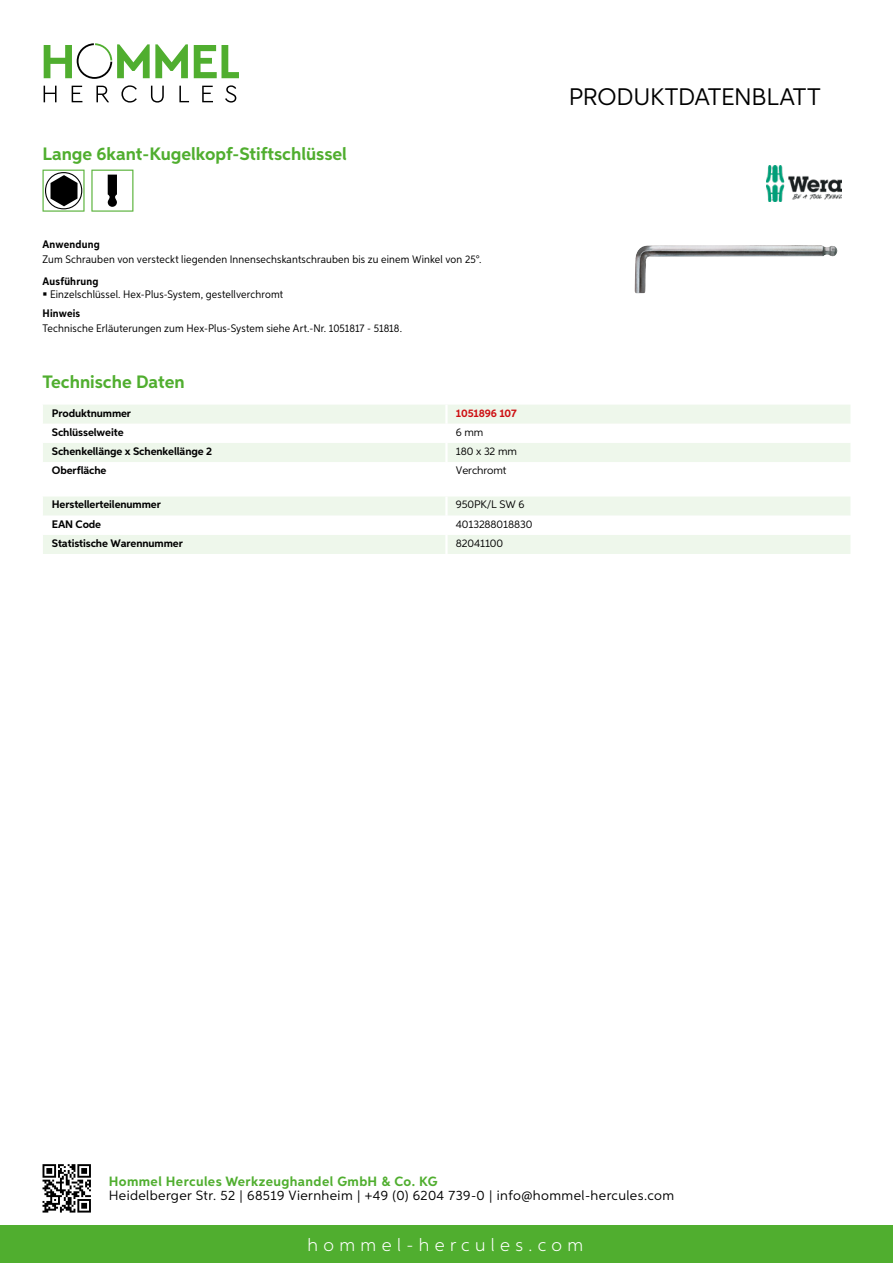
<style>
.page{position:relative;width:893px;height:1263px;background:#fff}
.page>*{position:absolute;margin:0;border:0;box-sizing:border-box;transform-origin:0 0}
.t1{font:24px "Aspira";letter-spacing:-.01em;color:#000}
.t2{font:700 18px "Aspira";color:#50ae2f}
.t3{font:300 18px "Aspira";letter-spacing:.3em;color:#fff}
.t4{font:13.5px "Aspira";letter-spacing:.03em;color:#000}
.t5{font:700 13.5px "Aspira";letter-spacing:.03em;color:#50ae2f}
.t6{font:10.95px "Aspira Nar";letter-spacing:.015em;color:#000}
.t7{font:700 10.95px "Aspira";letter-spacing:-.01em;color:#000}
.t8{font:10.95px "Aspira";letter-spacing:-.01em;color:#000}
.t9{font:700 10.95px "Aspira Nar";letter-spacing:.02em;color:#000}
.t10{font:700 10.95px "Aspira";letter-spacing:-.01em;color:#cd1013}
</style>
<div class="page">
<div style="left:0;top:1226px;width:893px;height:37px;background:#50ae2f"></div>
<svg style="left:43px;top:1164px;width:48px;height:48px"></svg>
<svg style="left:194px;top:45px;width:45px;height:33px"></svg>
<svg style="left:44px;top:43px;width:144px;height:36px"></svg>
<svg style="left:44px;top:86px;width:13px;height:16px"></svg>
<svg style="left:72px;top:86px;width:10px;height:16px"></svg>
<svg style="left:96px;top:86px;width:13px;height:16px"></svg>
<svg style="left:121px;top:85px;width:16px;height:18px"></svg>
<svg style="left:151px;top:86px;width:13px;height:17px"></svg>
<svg style="left:179px;top:86px;width:10px;height:16px"></svg>
<svg style="left:202px;top:86px;width:11px;height:16px"></svg>
<svg style="left:225px;top:85px;width:11px;height:18px"></svg>
<div style="left:43px;top:405px;width:807px;height:19px;background:#eef7eb"></div>
<div style="left:43px;top:443px;width:807px;height:19px;background:#eef7eb"></div>
<hr style="left:445px;top:405px;width:3px;height:19px;background:#fff">
<hr style="left:445px;top:443px;width:3px;height:19px;background:#fff">
<svg style="left:43px;top:497px;width:807px;height:57px"></svg>
<hr style="left:445px;top:535px;width:3px;height:19px;background:#fff">
<svg style="left:43px;top:170px;width:42px;height:42px"></svg>
<svg style="left:91px;top:170px;width:42px;height:42px"></svg>
<img style="left:635px;top:245px;width:202px;height:48px">
<img style="left:766px;top:166px;width:76px;height:36px">
<h2 class="t2" style="left:43px;top:142px;width:306px">Lange 6kant-Kugelkopf-Stiftschlüssel</h2>
<p class="t9" style="left:43px;top:237px;width:59px">Anwendung</p>
<p class="t6" style="left:43px;top:252px;width:441px">Zum Schrauben von versteckt liegenden Innensechskantschrauben bis zu einem Winkel von 25°.</p>
<p class="t9" style="left:43px;top:274px;width:58px">Ausführung</p>
<p class="t6" style="left:50px;top:287px;width:234px">Einzelschlüssel. Hex-Plus-System, gestellverchromt</p>
<p class="t9" style="left:43px;top:306px;width:39px">Hinweis</p>
<p class="t6" style="left:43px;top:322px;width:361px">Technische Erläuterungen zum Hex-Plus-System siehe Art.-Nr. 1051817 - 51818.</p>
<h2 class="t2" style="left:43px;top:370px;width:144px">Technische Daten</h2>
<p class="t7" style="left:52px;top:406px;width:81px">Produktnummer</p>
<p class="t10" style="left:456px;top:406px;width:62px">1051896 107</p>
<p class="t7" style="left:52px;top:425px;width:73px">Schlüsselweite</p>
<p class="t8" style="left:456px;top:425px;width:29px">6 mm</p>
<p class="t7" style="left:52px;top:444px;width:162px">Schenkellänge x Schenkellänge 2</p>
<p class="t8" style="left:456px;top:444px;width:63px">180 x 32 mm</p>
<p class="t7" style="left:52px;top:463px;width:56px">Oberfläche</p>
<p class="t8" style="left:456px;top:463px;width:52px">Verchromt</p>
<p class="t7" style="left:52px;top:498px;width:111px">Herstellerteilenummer</p>
<p class="t8" style="left:456px;top:498px;width:70px">950PK/L SW 6</p>
<p class="t7" style="left:52px;top:517px;width:51px">EAN Code</p>
<p class="t8" style="left:456px;top:517px;width:78px">4013288018830</p>
<p class="t7" style="left:52px;top:536px;width:132px">Statistische Warennummer</p>
<p class="t8" style="left:456px;top:536px;width:49px">82041100</p>
<h1 class="t1" style="left:569px;top:82px;width:253px">Produktdatenblatt</h1>
<p class="t5" style="left:109px;top:1172px;width:330px">Hommel Hercules Werkzeughandel GmbH &amp; Co. KG</p>
<p class="t4" style="left:109px;top:1187px;width:567px">Heidelberger Str. 52 | 68519 Viernheim | +49 (0) 6204 739-0 | info@hommel-hercules.com</p>
<h2 class="t3" style="left:307px;top:1234px;width:277px">hommel-hercules.com</h2>
</div>
